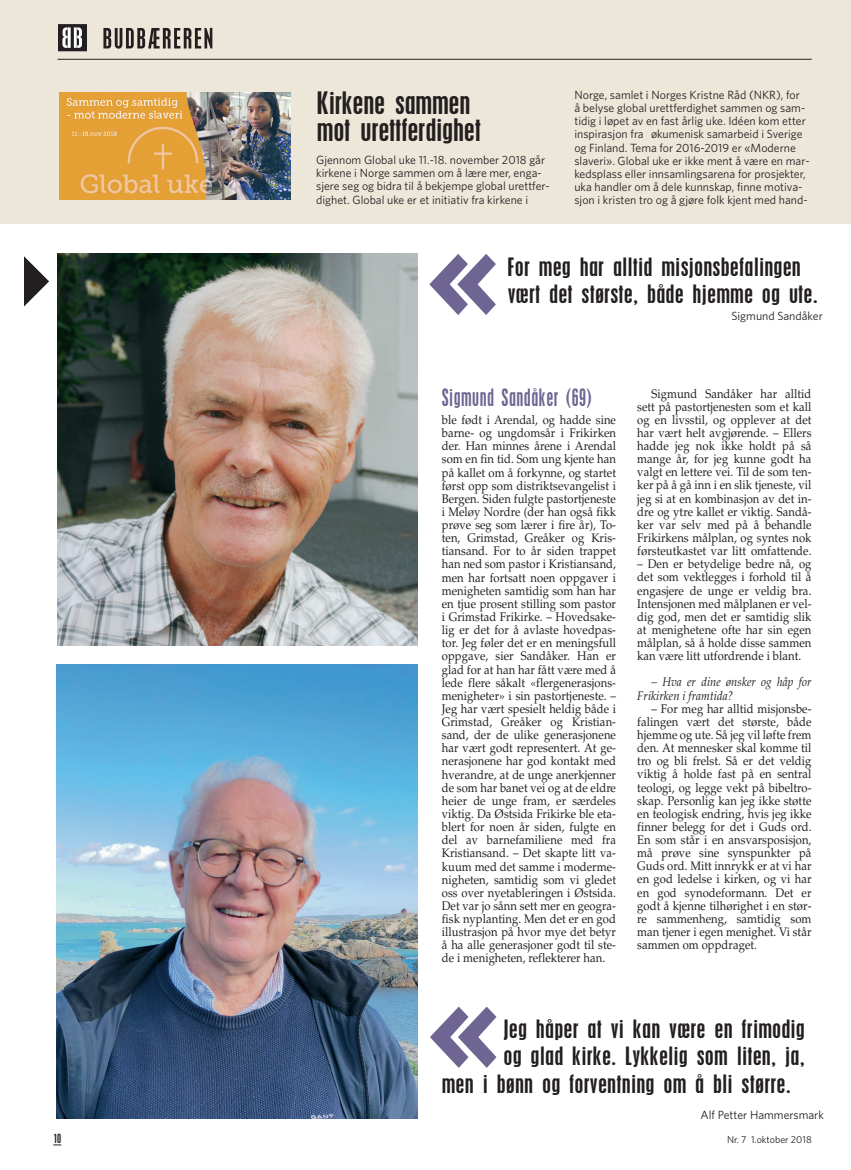
<style>
.page{position:relative;width:851px;height:1170px;background:#fff}
.page>*{position:absolute;margin:0;border:0;box-sizing:border-box;transform-origin:0 0}
.t1{font:900 133.75px "Kabel";color:#6f6593;scale:.95 1}
.t2{font:condensed 27.5px/27.5px "Mt Placard";letter-spacing:.005em;color:#231f20;scale:1.1 1}
.t3{font:condensed 22.5px/27.5px "Mt Placard";letter-spacing:.015em;color:#231f20;scale:1.1 1}
.t4{font:condensed 21.25px "Mt Placard";letter-spacing:.035em;color:#6f6593;scale:.9 1}
.t5{font:12.5px/13.1px "Palatino";letter-spacing:.005em;color:#231f20;text-align:justify;scale:.9 1}
.t6{font:italic 12.5px/13.1px "Palatino";letter-spacing:.005em;color:#231f20;scale:.9 1}
.t7{font:11.88px/13.1px "Whitney";color:#231f20}
.t8{font:condensed 11.25px "Mt Placard";color:#231f20}
.t9{font:10px "Whitney";color:#231f20}
</style>
<div class="page">
<div style="left:0;top:0;width:850px;height:224px;background:#ede7da"></div>
<hr style="left:58px;top:59px;width:753px;height:1px;background:#231f20">
<img style="left:103px;top:27px;width:110px;height:22px">
<img style="left:58px;top:24px;width:28px;height:28px">
<img style="left:58px;top:254px;width:360px;height:391px">
<img style="left:56px;top:664px;width:362px;height:454px">
<img style="left:60px;top:93px;width:230px;height:106px">
<svg style="left:24px;top:256px;width:25px;height:51px"></svg>
<h2 class="t2" style="left:317px;top:91px;width:150px">Kirkene sammen mot urettferdighet</h2>
<p class="t7" style="left:316px;top:154px;width:235px">Gjennom Global uke 11.-18. november 2018 går kirkene i Norge sammen om å lære mer, enga&shy;sjere seg og bidra til å bekjempe global urettfer&shy;dighet. Global uke er et initiativ fra kirkene i</p>
<p class="t7" style="left:574px;top:89px;width:237px">Norge, samlet i Norges Kristne Råd (NKR), for<br>å belyse global urettferdighet sammen og sam&shy;tidig i løpet av en fast årlig uke. Idéen kom etter inspirasjon fra økumenisk samarbeid i Sverige og Finland. Tema for 2016-2019 er «Moderne slaveri». Global uke er ikke ment å være en mar&shy;kedsplass eller innsamlingsarena for prosjekter, uka handler om å dele kunnskap, finne motiva&shy;sjon i kristen tro og å gjøre folk kjent med hand-</p>
<h1 class="t1" style="left:498px;top:345px;width:76px;rotate:-180deg">»</h1>
<h3 class="t3" style="left:507px;top:254px;width:283px">For meg har alltid misjonsbefalingen vært det største, både hjemme og ute.</h3>
<p class="t7" style="left:731px;top:310px;width:93px">Sigmund Sandåker</p>
<h3 class="t4" style="left:442px;top:386px;width:168px">Sigmund Sandåker (69)</h3>
<p class="t5" style="left:442px;top:414px;width:195px">ble født i Arendal, og hadde sine barne- og ungdomsår i Frikirken der. Han minnes årene i Arendal som en fin tid. Som ung kjente han på kallet om å forkynne, og startet først opp som distriktsevangelist i Bergen. Siden fulgte pastortjeneste i Meløy Nordre (der han også fikk prøve seg som lærer i fire år), To&shy;ten, Grimstad, Greåker og Kris&shy;tiansand. For to år siden trappet han ned som pastor i Kristiansand, men har fortsatt noen oppgaver i menigheten samtidig som han har en tjue prosent stilling som pastor i Grimstad Frikirke. – Hovedsake&shy;lig er det for å avlaste hovedpas&shy;tor. Jeg føler det er en meningsfull oppgave, sier Sandåker. Han er glad for at han har fått være med å lede flere såkalt «flergenerasjons&shy;menigheter» i sin pastortjeneste. – Jeg har vært spesielt heldig både i Grimstad, Greåker og Kristian&shy;sand, der de ulike generasjonene har vært godt representert. At ge&shy;nerasjonene har god kontakt med hverandre, at de unge anerkjenner de som har banet vei og at de eldre heier de unge fram, er særdeles viktig. Da Østsida Frikirke ble eta&shy;blert for noen år siden, fulgte en del av barnefamiliene med fra Kristiansand. – Det skapte litt va&shy;kuum med det samme i moderme&shy;nigheten, samtidig som vi gledet oss over nyetableringen i Østsida.<br>Det var jo sånn sett mer en geogra&shy;fisk nyplanting. Men det er en god illustrasjon på hvor mye det betyr å ha alle generasjoner godt til ste&shy;de i menigheten, reflekterer han.</p>
<p class="t5" style="left:637px;top:388px;width:195px;text-indent:14px">Sigmund Sandåker har alltid sett på pastortjenesten som et kall og en livsstil, og opplever at det har vært helt avgjørende. – Ellers hadde jeg nok ikke holdt på så mange år, for jeg kunne godt ha valgt en lettere vei. Til de som ten&shy;ker på å gå inn i en slik tjeneste, vil jeg si at en kombinasjon av det in&shy;dre og ytre kallet er viktig. Sandå&shy;ker var selv med på å behandle Frikirkens målplan, og syntes nok førsteutkastet var litt omfattende.</p>
<p class="t5" style="left:637px;top:559px;width:195px">– Den er betydelige bedre nå, og det som vektlegges i forhold til å engasjere de unge er veldig bra.<br>Intensjonen med målplanen er vel&shy;dig god, men det er samtidig slik at menighetene ofte har sin egen målplan, så å holde disse sammen kan være litt utfordrende i blant.</p>
<p class="t6" style="left:637px;top:677px;width:195px;text-indent:14px">– Hva er dine ønsker og håp for<br>Frikirken i framtida?</p>
<p class="t5" style="left:637px;top:703px;width:195px;text-indent:14px">– For meg har alltid misjonsbe&shy;falingen vært det største, både hjemme og ute. Så jeg vil løfte frem den. At mennesker skal komme til tro og bli frelst. Så er det veldig viktig å holde fast på en sentral teologi, og legge vekt på bibeltro&shy;skap. Personlig kan jeg ikke støtte en teologisk endring, hvis jeg ikke finner belegg for det i Guds ord.<br>En som står i en ansvarsposisjon, må prøve sine synspunkter på Guds ord. Mitt innrykk er at vi har en god ledelse i kirken, og vi har en god synodeformann. Det er godt å kjenne tilhørighet i en stør&shy;re sammenheng, samtidig som man tjener i egen menighet. Vi står sammen om oppdraget.</p>
<h1 class="t1" style="left:498px;top:1097px;width:76px;rotate:-180deg">»</h1>
<h3 class="t3" style="left:503px;top:1015px;width:275px">Jeg håper at vi kan være en frimodig</h3>
<h3 class="t3" style="left:503px;top:1043px;width:275px">og glad kirke. Lykkelig som liten, ja,</h3>
<h3 class="t3" style="left:441px;top:1070px;width:318px">men i bønn og forventning om å bli større.</h3>
<p class="t7" style="left:700px;top:1108px;width:125px">Alf Petter Hammersmark</p>
<p class="t8" style="left:53px;top:1132px;width:9px">10</p>
<p class="t9" style="left:727px;top:1135px;width:86px">Nr. 7 1.oktober 2018</p>
</div>
